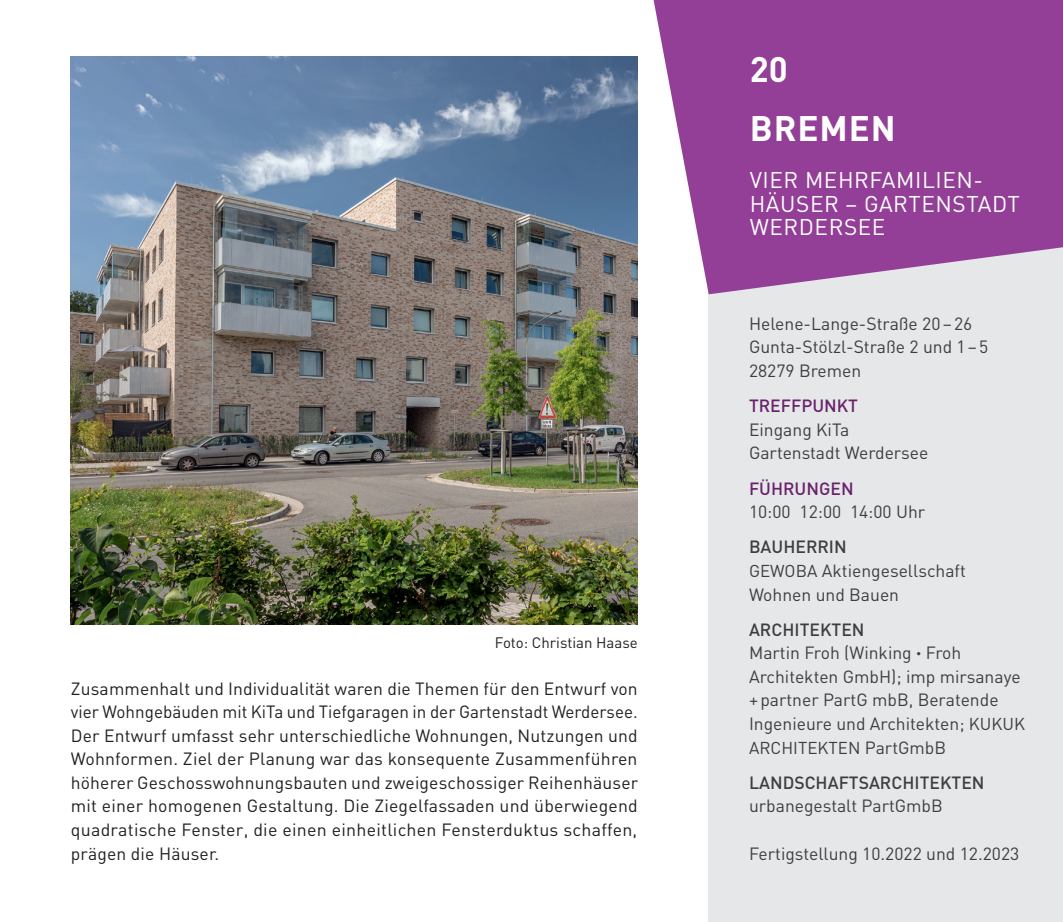
<style>
.page{position:relative;width:1063px;height:922px;background:#fff}
.page>*{position:absolute;margin:0;border:0;box-sizing:border-box;transform-origin:0 0}
.t1{font:700 35px "DIN";letter-spacing:.025em;color:#fff}
.t2{font:22.5px/23.5px "DIN";letter-spacing:.025em;color:#fff}
.t3{font:17.5px/23.5px "DIN";letter-spacing:.01em;color:#231f20;text-align:justify}
.t4{font:17.5px/23.5px "DIN";color:#3e3e3f}
.t5{font:500 17.5px/35.2px "DIN";color:#3e3e3f}
.t6{font:500 17.5px "DIN";color:#69226c}
.t7{font:17px "DIN";color:#3e3e3f}
.t8{font:15px "DIN";color:#231f20}
.s1{font-size:17px}
.s2{font-weight:500}
.s3{font-size:10px}
.s4{font-weight:400;font-size:17px}
.s5{font-weight:400}
</style>
<div class="page">
<div style="left:709px;top:234px;width:354px;height:687px;background:#e6e7e9"></div>
<svg style="left:654px;top:0;width:409px;height:294px;background:#9f56a3"></svg>
<img style="left:71px;top:57px;width:567px;height:567px">
<p class="t8" style="left:495px;top:632px;width:144px">Foto: Christian Haase</p>
<p class="t3" style="left:71px;top:676px;width:569px">Zusammenhalt und I ndividualität waren die Themen für den Entwurf von vier Wohngebäuden mit KiTa und Tiefgaragen in der Gartenstadt Werdersee.<br>Der Entwurf umfasst sehr unterschiedliche Wohnungen, N utzungen und Wohnformen. Ziel der Planung war das konsequente Zusammenführen höherer Geschosswohnungsbauten und zweigeschossiger Reihenhäuser mit einer homogenen Gestaltung. Die Ziegelfassaden und überwiegend quadratische Fenster, die einen einheitlichen Fensterduktus schaffen, prägen die Häuser.</p>
<h1 class="t1" style="left:750px;top:47px;width:40px">20</h1>
<h1 class="t1" style="left:750px;top:106px;width:147px">BREMEN</h1>
<p class="t2" style="left:750px;top:168px;width:256px">Vier M ehrfamilien&shy;häuser – Gartenstadt<br>Werdersee</p>
<p class="t4" style="left:749px;top:311px;width:241px">Helene-Lange-Straße 20–26<br>Gunta-Stölzl-Straße 2 und 1–5<br>28279 Bremen</p>
<p class="t6" style="left:749px;top:394px;width:110px">TREFFPUNKT</p>
<p class="t4" style="left:749px;top:417px;width:181px">Eingang KiTa<br>Gartenstadt Werdersee</p>
<p class="t6" style="left:749px;top:477px;width:106px">FÜHRUNGEN</p>
<p class="t4" style="left:749px;top:499px;width:178px">10:00 12:00 14:00 Uhr</p>
<p class="t5" style="left:749px;top:528px;width:99px">BAUHERRIN</p>
<p class="t7" style="left:749px;top:560px;width:23px">GEWO</p>
<p class="t4" style="left:749px;top:558px;width:218px;text-indent:47px"><span class="s1">BA</span> Aktiengesellschaft<br>Wohnen und Bauen</p>
<p class="t4" style="left:749px;top:617px;width:278px"><span class="s2">ARCHITEKTEN<br></span>Martin Froh (Winking <span class="s3">•</span> Froh<br>Architekten GmbH); imp mirsanaye +partner PartG mbB, Beratende<br>I ngenieure und Architekten; <span class="s1">KUKUK</span></p>
<p class="t7" style="left:749px;top:736px;width:11px">ARCHI</p>
<p class="t5" style="left:749px;top:728px;width:237px;text-indent:49px"><span class="s4">TEKTEN</span> <span class="s5">PartGmbB<br></span>LANDSCHAFTSARCHITEKTEN</p>
<p class="t4" style="left:749px;top:793px;width:195px">urbanegestalt PartGmbB</p>
<p class="t4" style="left:749px;top:840px;width:272px">Fertigstellung 10.2022 und 12.2023</p>
</div>
